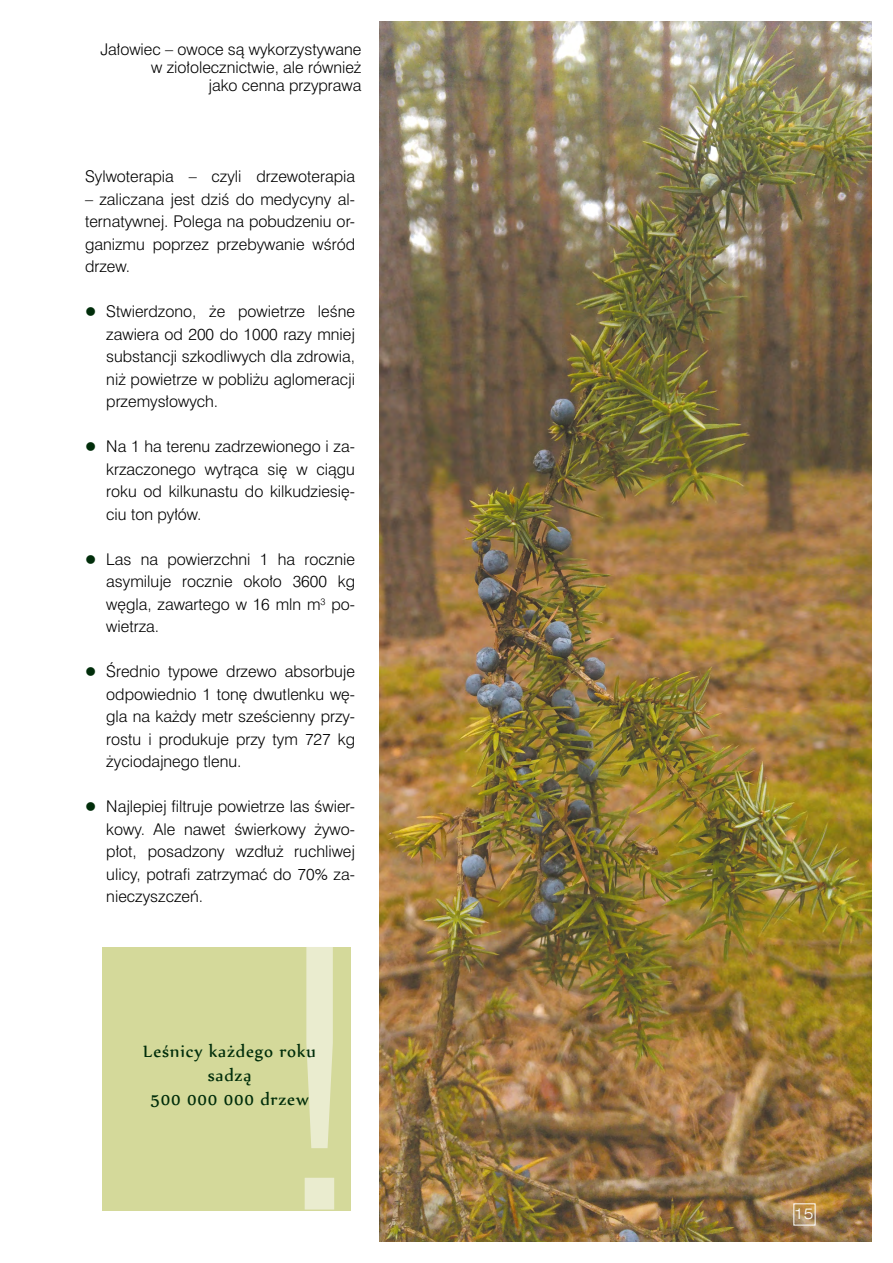
<style>
.page{position:relative;width:893px;height:1263px;background:#fff}
.page>*{position:absolute;margin:0;border:0;box-sizing:border-box;transform-origin:0 0}
.t1{font:331.5px "Swis 721 Lt Ex PL";color:#eaeccf}
.t2{font:20.25px/24px "Nyala";letter-spacing:.04em;color:#002d0a;text-align:center}
.t3{font:15px/22.5px "Swis 721 Lt PL";color:#000;text-align:justify}
.t4{font:13.5px "Swis 721 Lt Ex PL";color:#fff}
.s1{color:#002d0a}
</style>
<div class="page">
<img style="left:379px;top:21px;width:493px;height:1221px">
<div style="left:102px;top:947px;width:249px;height:263px;background:#d4d99a"></div>
<p class="t3" style="left:100px;top:40px;width:262px;line-height:18px;text-align:right">Jałowiec – owoce są wykorzystywane w ziołolecznictwie, ale również<br>jako cenna przyprawa</p>
<p class="t3" style="left:85px;top:165px;width:272px">Sylwoterapia – czyli drzewoterapia</p>
<p class="t3" style="left:85px;top:188px;width:272px">– zaliczana jest dziś do medycyny al&shy;ternatywnej. Polega na pobudzeniu or&shy;ganizmu poprzez przebywanie wśród drzew.</p>
<p class="t3" style="left:106px;top:300px;width:250px;text-indent:-21px"><span class="s1">●</span> Stwierdzono, że powietrze leśne zawiera od 200 do 1000 razy mniej substancji szkodliwych dla zdrowia, niż powietrze w pobliżu aglomeracji przemysłowych.</p>
<p class="t3" style="left:106px;top:435px;width:250px;text-indent:-21px"><span class="s1">●</span> Na 1 ha terenu zadrzewionego i za&shy;krzaczonego wytrąca się w ciągu roku od kilkunastu do kilkudziesię&shy;ciu ton pyłów.</p>
<p class="t3" style="left:106px;top:548px;width:250px;text-indent:-21px"><span class="s1">●</span> Las na powierzchni 1 ha rocznie asymiluje rocznie około 3600 kg węgla, zawartego w 16 mln m<sup>3</sup> po&shy;wietrza.</p>
<p class="t3" style="left:106px;top:660px;width:250px;text-indent:-21px"><span class="s1">●</span> Średnio typowe drzewo absorbuje odpowiednio 1 tonę dwutlenku wę&shy;gla na każdy metr sześcienny przy&shy;rostu i produkuje przy tym 727 kg życiodajnego tlenu.</p>
<p class="t3" style="left:106px;top:795px;width:250px;text-indent:-21px"><span class="s1">●</span> Najlepiej filtruje powietrze las świer&shy;kowy. Ale nawet świerkowy żywo&shy;płot, posadzony wzdłuż ruchliwej ulicy, potrafi zatrzymać do 70% za&shy;nieczyszczeń.</p>
<h1 class="t1" style="left:263px;top:864px;width:115px">!</h1>
<h2 class="t2" style="left:143px;top:1039px;width:174px">Leśnicy każdego roku sadzą<br>500 000 000 drzew</h2>
<p class="t4" style="left:794px;top:1205px;width:21px">15</p>
</div>
